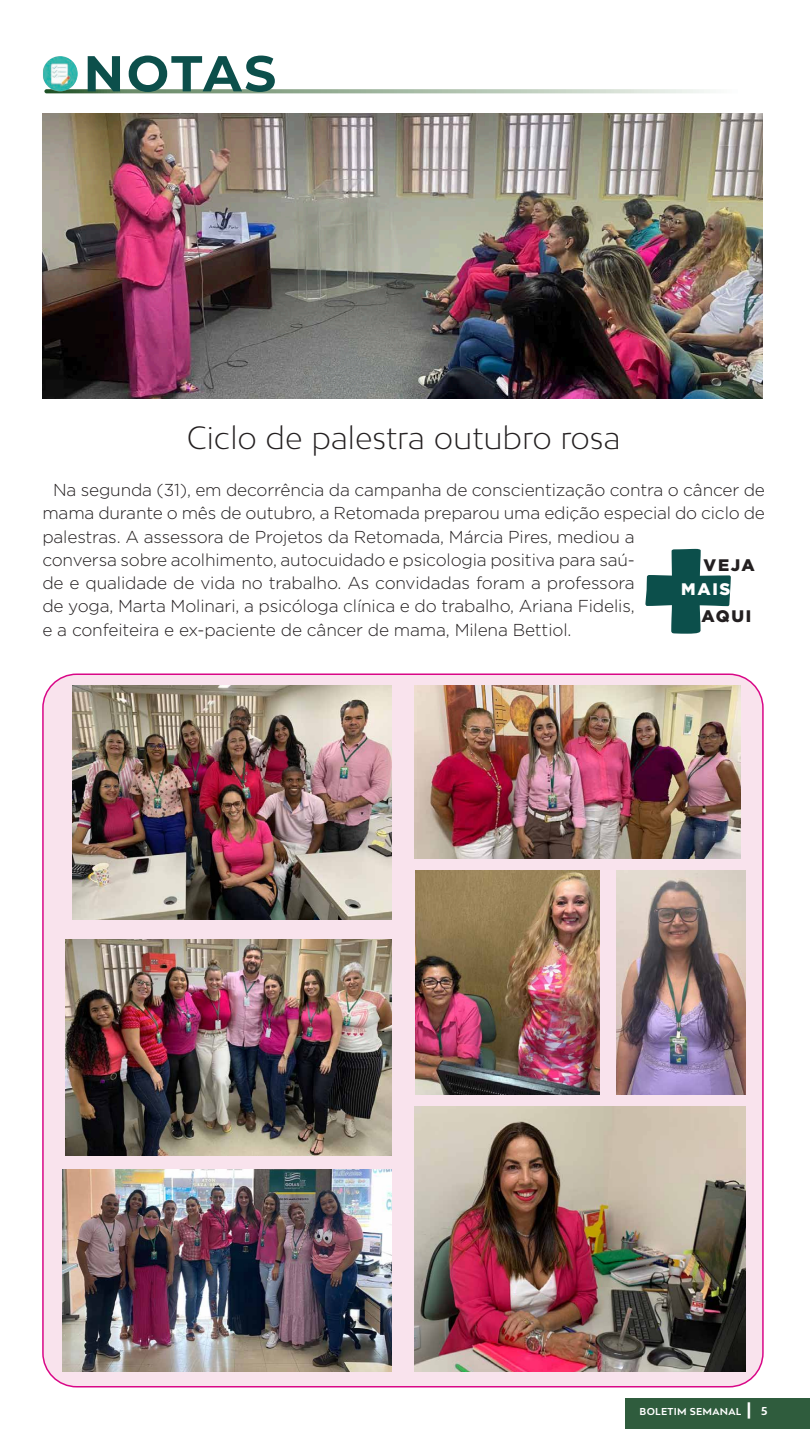
<style>
.page{position:relative;width:810px;height:1440px;background:#fff}
.page>*{position:absolute;margin:0;border:0;box-sizing:border-box;transform-origin:0 0}
.t1{font:700 50.32px "Montserrat";letter-spacing:.045em;color:#0c4f4b}
.t2{font:300 30.38px "Bw Mitga";color:#231f20}
.t3{font:300 17.25px/23.2px "Gotham";letter-spacing:-.01em;color:#231f20}
.t4{font:900 16.73px "Gotham";letter-spacing:.1em;color:#231f20}
.t5{font:900 16.73px "Gotham";color:#fff}
.t6{font:700 9.45px "Bw Mitga";letter-spacing:.03em;color:#fff}
.s1{font-size:16.27px}
.s2{font-size:10.88px}
</style>
<div class="page">
<div style="left:625px;top:1398px;width:185px;height:31px;background:#2f5c3d"></div>
<div style="left:43px;top:674px;width:720px;height:713px;background:#f9e3ed;border-radius:34px"></div>
<svg style="left:44px;top:89px;width:719px;height:4px;background:#aabdaa"></svg>
<img style="left:43px;top:56px;width:35px;height:35px">
<svg style="left:645px;top:549px;width:86px;height:85px"></svg>
<img style="left:42px;top:113px;width:720px;height:286px">
<img style="left:416px;top:870px;width:183px;height:224px">
<img style="left:617px;top:870px;width:128px;height:224px">
<img style="left:63px;top:1169px;width:329px;height:203px">
<img style="left:414px;top:1106px;width:331px;height:266px">
<img style="left:65px;top:940px;width:327px;height:216px">
<img style="left:72px;top:686px;width:320px;height:234px">
<img style="left:414px;top:686px;width:326px;height:173px">
<h1 class="t1" style="left:84px;top:37px;width:194px">NOTAS</h1>
<h2 class="t2" style="left:187px;top:417px;width:435px">Ciclo de palestra outubro rosa</h2>
<p class="t3" style="left:42px;top:478px;width:724px;text-indent:11px">Na segunda (31), em decorrência da campanha de conscientização contra o câncer de mama durante o mês de outubro, a Retomada preparou uma edição especial do ciclo de palestras. A assessora de Projetos da Retomada, Márcia Pires, mediou a<br>conversa sobre acolhimento, autocuidado e psicologia positiva para saú-<br>de e qualidade de vida no trabalho. As convidadas foram a professora<br>de yoga, Marta Molinari, a psicóloga clínica e do trabalho, Ariana Fidelis,<br>e a confeiteira e ex-paciente de câncer de mama, Milena Bettiol.</p>
<p class="t4" style="left:704px;top:555px;width:53px">VEJA</p>
<p class="t4" style="left:702px;top:606px;width:51px">AQUI</p>
<p class="t5" style="left:681px;top:580px;width:51px">MAIS</p>
<p class="t6" style="left:640px;top:1405px;width:129px">BOLETIM SEMANAL <span class="s1">|</span> <span class="s2">5</span></p>
</div>
